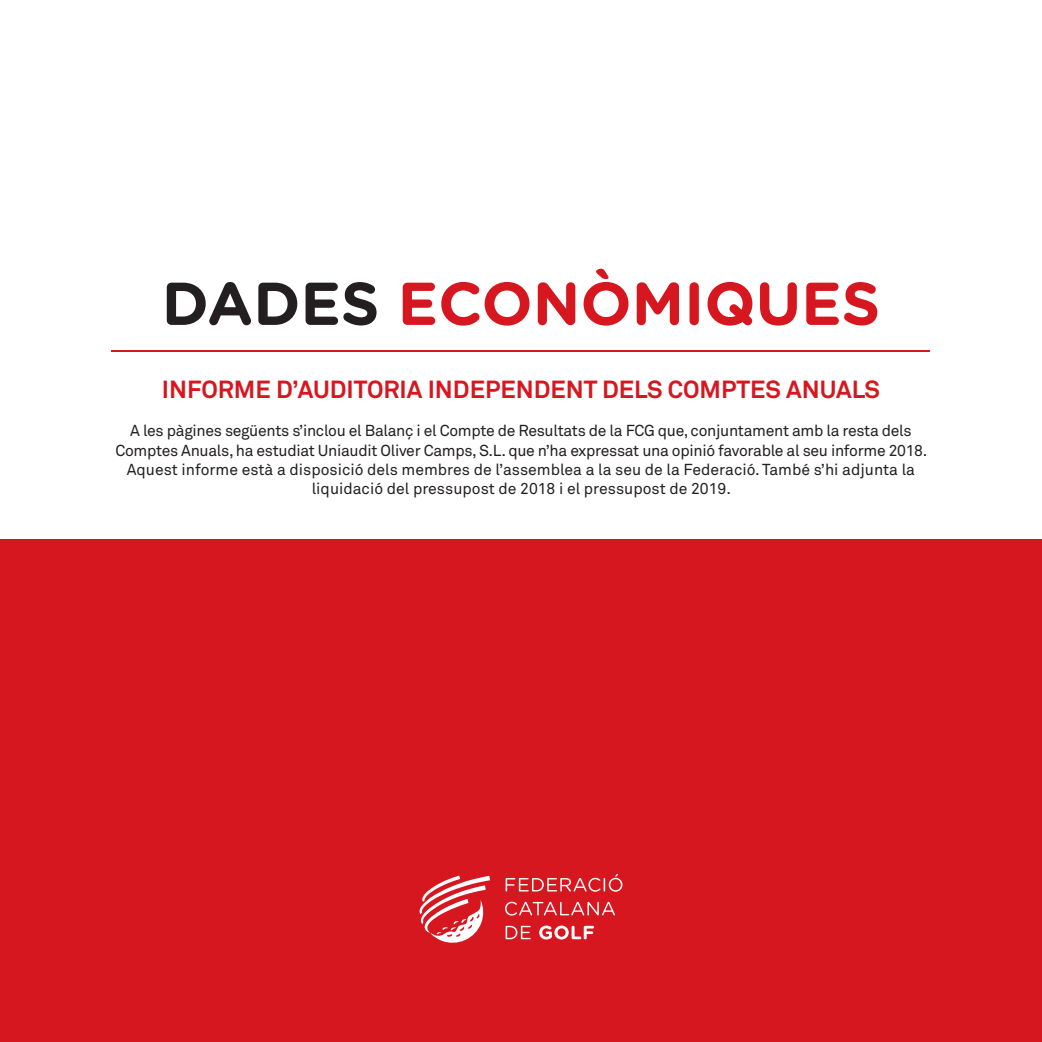
<style>
.page{position:relative;width:1042px;height:1042px;background:#fff}
.page>*{position:absolute;margin:0;border:0;box-sizing:border-box;transform-origin:0 0}
.t1{font:700 60.38px "Gotham Rounded";color:#d7171f}
.t2{font:700 24.5px "Akkurat Pro";color:#d7171f}
.t3{font:15.75px/19.2px "Akkurat Pro";letter-spacing:-.02em;color:#231f20;text-align:center}
.s1{color:#231f20}
</style>
<div class="page">
<div style="left:0;top:540px;width:1042px;height:502px;background:#d7171f"></div>
<svg style="left:419px;top:875px;width:71px;height:68px"></svg>
<svg style="left:506px;top:874px;width:116px;height:17px"></svg>
<svg style="left:505px;top:901px;width:110px;height:14px"></svg>
<svg style="left:506px;top:926px;width:25px;height:13px"></svg>
<svg style="left:539px;top:925px;width:55px;height:14px"></svg>
<hr style="left:112px;top:350px;width:818px;height:1px;background:#d7171f">
<h1 class="t1" style="left:162px;top:259px;width:720px"><span class="s1">DADES</span> ECONÒMIQUES</h1>
<h2 class="t2" style="left:162px;top:374px;width:719px">INFORME D’AUDITORIA INDEPENDENT DELS COMPTES ANUALS</h2>
<p class="t3" style="left:115px;top:422px;width:813px">A les pàgines següents s’inclou el Balanç i el Compte de Resultats de la FCG que, conjuntament amb la resta dels Comptes Anuals, ha estudiat Uniaudit Oliver Camps, S.L. que n’ha expressat una opinió favorable al seu informe 2018.<br>Aquest informe està a disposició dels membres de l’assemblea a la seu de la Federació. També s’hi adjunta la liquidació del pressupost de 2018 i el pressupost de 2019.</p>
</div>
